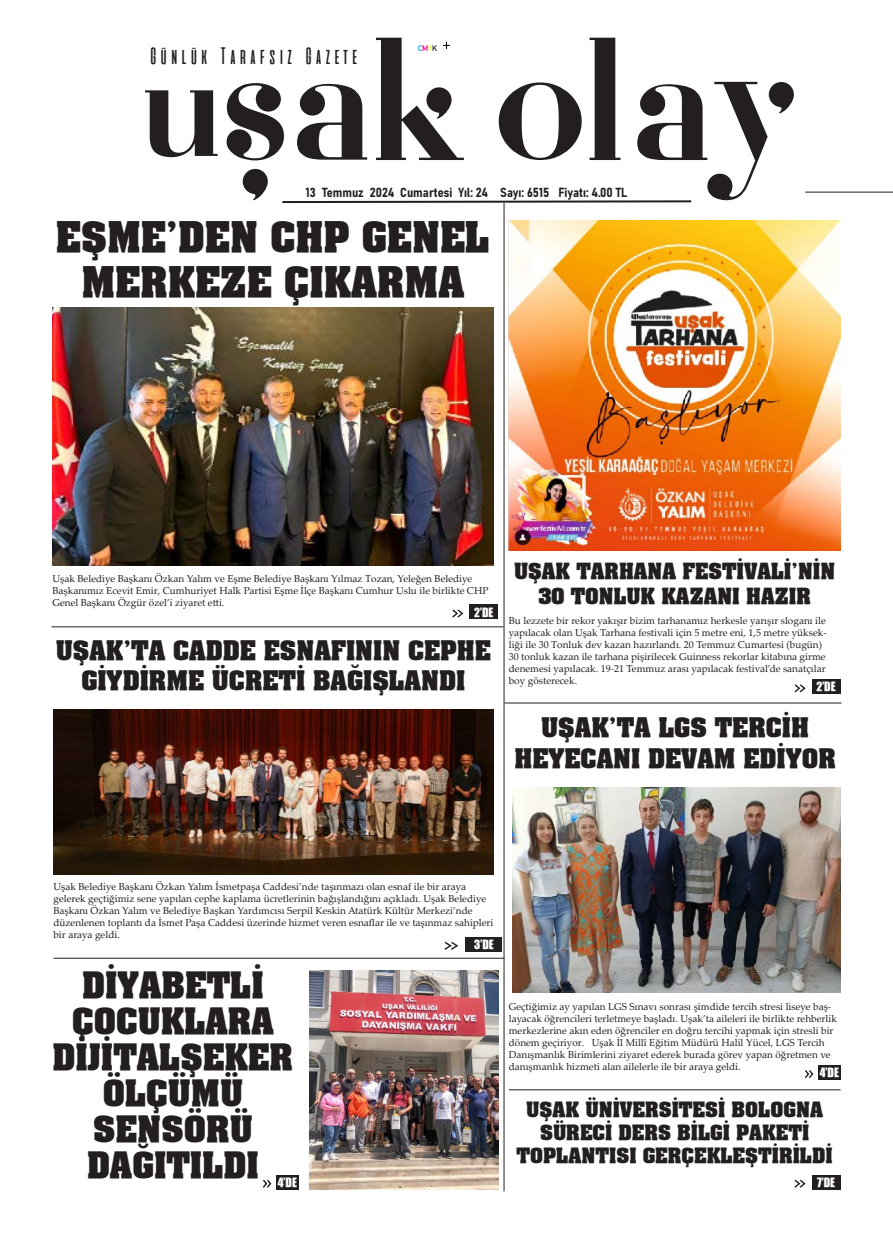
<style>
.page{position:relative;width:893px;height:1234px;background:#fff}
.page>*{position:absolute;margin:0;border:0;box-sizing:border-box;transform-origin:0 0}
.t1{font:700 36px "TR Aardvark";color:#231f20}
.t2{font:700 31px "TR Aardvark";color:#231f20}
.t3{font:23.7px "aliensandcows";color:#231f20}
.t4{font:700 23px/30px "TR Aardvark";color:#231f20;text-align:center}
.t5{font:700 19px/25px "TR Aardvark";color:#231f20;text-align:center}
.t6{font:700 18px "TR Aardvark";color:#231f20}
.t7{font:13px "Bahnschrift";color:#231f20}
.t8{font:11.8px "TR Impact";color:#fff}
.t9{font:10px/12px "Palatino Linotype";color:#231f20}
.t10{font:700 8px "DIN Alternate";color:#00aeef}
.s1{color:#ed028c}
.s2{color:#fff101}
.s3{color:#231f20}
</style>
<div class="page">
<svg style="left:145px;top:90px;width:73px;height:67px"></svg>
<div style="left:469px;top:604px;width:29px;height:15px;background:#231f20"></div>
<svg style="left:452px;top:609px;width:12px;height:9px"></svg>
<svg style="left:226px;top:38px;width:568px;height:165px"></svg>
<div style="left:812px;top:679px;width:28px;height:15px;background:#231f20"></div>
<svg style="left:794px;top:684px;width:12px;height:9px"></svg>
<div style="left:466px;top:936px;width:36px;height:15px;background:#231f20"></div>
<svg style="left:444px;top:941px;width:15px;height:9px"></svg>
<div style="left:818px;top:1064px;width:22px;height:15px;background:#231f20"></div>
<svg style="left:804px;top:1070px;width:10px;height:8px"></svg>
<hr style="left:51px;top:626px;width:452px;height:1px;background:#231f20">
<hr style="left:805px;top:191px;width:88px;height:1px;background:#231f20">
<hr style="left:504px;top:702px;width:337px;height:1px;background:#231f20">
<hr style="left:53px;top:957px;width:451px;height:1px;background:#231f20">
<hr style="left:509px;top:1089px;width:331px;height:1px;background:#231f20">
<div style="left:812px;top:1174px;width:28px;height:15px;background:#231f20"></div>
<svg style="left:794px;top:1179px;width:12px;height:9px"></svg>
<div style="left:276px;top:1174px;width:23px;height:15px;background:#231f20"></div>
<svg style="left:262px;top:1179px;width:10px;height:9px"></svg>
<hr style="left:503px;top:203px;width:1px;height:988px;background:#231f20">
<img style="left:52px;top:308px;width:441px;height:257px">
<img style="left:509px;top:220px;width:331px;height:331px">
<img style="left:53px;top:709px;width:440px;height:165px">
<img style="left:512px;top:787px;width:328px;height:204px">
<img style="left:309px;top:970px;width:189px;height:219px">
<p class="t3" style="left:148px;top:44px;width:213px">Günlük Tarafsız Gazete</p>
<p class="t10" style="left:418px;top:42px;width:21px">C<span class="s1">M</span><span class="s2">Y</span><span class="s3">K</span></p>
<p class="t7" style="left:306px;top:182px;width:323px">13 Temmuz 2024 Cumartesi Yıl: 24 Sayı: 6515 Fiyatı: 4.00 TL</p>
<p class="t1" style="left:56px;top:210px;width:435px">EŞME’DEN CHP GENEL</p>
<p class="t1" style="left:81px;top:255px;width:384px">MERKEZE ÇIKARMA</p>
<p class="t9" style="left:52px;top:572px;width:437px">Uşak Belediye Başkanı Özkan Yalım ve Eşme Belediye Başkanı Yılmaz Tozan, Yeleğen Belediye<br>Başkanımız Ecevit Emir, Cumhuriyet Halk Partisi Eşme İlçe Başkanı Cumhur Uslu ile birlikte CHP<br>Genel Başkanı Özgür özel’i ziyaret etti.</p>
<p class="t8" style="left:474px;top:602px;width:21px">2’DE</p>
<p class="t4" style="left:56px;top:634px;width:437px">UŞAK’TA CADDE ESNAFININ CEPHE<br>GİYDİRME ÜCRETİ BAĞIŞLANDI</p>
<p class="t5" style="left:514px;top:558px;width:323px">UŞAK TARHANA FESTİVALİ’NİN<br>30 TONLUK KAZANI HAZIR</p>
<p class="t9" style="left:509px;top:614px;width:319px">Bu lezzete bir rekor yakışır bizim tarhanamız herkesle yarışır sloganı ile yapılacak olan Uşak Tarhana festivali için 5 metre eni, 1,5 metre yüksek&shy;liği ile 30 Tonluk dev kazan hazırlandı. 20 Temmuz Cumartesi (bugün)<br>30 tonluk kazan ile tarhana pişirilecek Guinness rekorlar kitabına girme denemesi yapılacak. 19-21 Temmuz arası yapılacak festival’de sanatçılar boy gösterecek.</p>
<p class="t8" style="left:816px;top:677px;width:21px">2’DE</p>
<p class="t4" style="left:541px;top:711px;width:269px">UŞAK’TA LGS TERCİH</p>
<p class="t4" style="left:514px;top:742px;width:323px">HEYECANI DEVAM EDİYOR</p>
<p class="t9" style="left:53px;top:879px;width:442px">Uşak Belediye Başkanı Özkan Yalım İsmetpaşa Caddesi’nde taşınmazı olan esnaf ile bir araya gelerek geçtiğimiz sene yapılan cephe kaplama ücretlerinin bağışlandığını açıkladı. Uşak Belediye Başkanı Özkan Yalım ve Belediye Başkan Yardımcısı Serpil Keskin Atatürk Kültür Merkezi’nde düzenlenen toplantı da İsmet Paşa Caddesi üzerinde hizmet veren esnaflar ile ve taşınmaz sahipleri bir araya geldi.</p>
<p class="t8" style="left:474px;top:934px;width:21px">3’DE</p>
<p class="t2" style="left:82px;top:962px;width:183px">DİYABETLİ</p>
<p class="t2" style="left:72px;top:998px;width:203px">ÇOCUKLARA</p>
<p class="t9" style="left:509px;top:999px;width:330px">Geçtiğimiz ay yapılan LGS Sınavı sonrası şimdide tercih stresi liseye baş&shy;layacak öğrencileri terletmeye başladı. Uşak’ta aileleri ile birlikte rehberlik merkezlerine akın eden öğrenciler en doğru tercihi yapmak için stresli bir dönem geçiriyor. Uşak İl Millî Eğitim Müdürü Halil Yücel, LGS Tercih Danışmanlık Birimlerini ziyaret ederek burada görev yapan öğretmen ve danışmanlık hizmeti alan ailelerle ile bir araya geldi.</p>
<p class="t6" style="left:526px;top:1095px;width:298px">UŞAK ÜNİVERSİTESİ BOLOGNA</p>
<p class="t6" style="left:540px;top:1118px;width:271px">SÜRECİ DERS BİLGİ PAKETİ</p>
<p class="t6" style="left:517px;top:1141px;width:318px">TOPLANTISI GERÇEKLEŞTİRİLDİ</p>
<p class="t2" style="left:53px;top:1034px;width:242px">DİJİTALŞEKER</p>
<p class="t8" style="left:820px;top:1063px;width:21px">4’DE</p>
<p class="t2" style="left:103px;top:1070px;width:142px">ÖLÇÜMÜ</p>
<p class="t2" style="left:93px;top:1106px;width:161px">SENSÖRÜ</p>
<p class="t2" style="left:87px;top:1142px;width:173px">DAĞITILDI</p>
<p class="t8" style="left:278px;top:1172px;width:21px">4’DE</p>
<p class="t8" style="left:817px;top:1172px;width:20px">7’DE</p>
</div>
